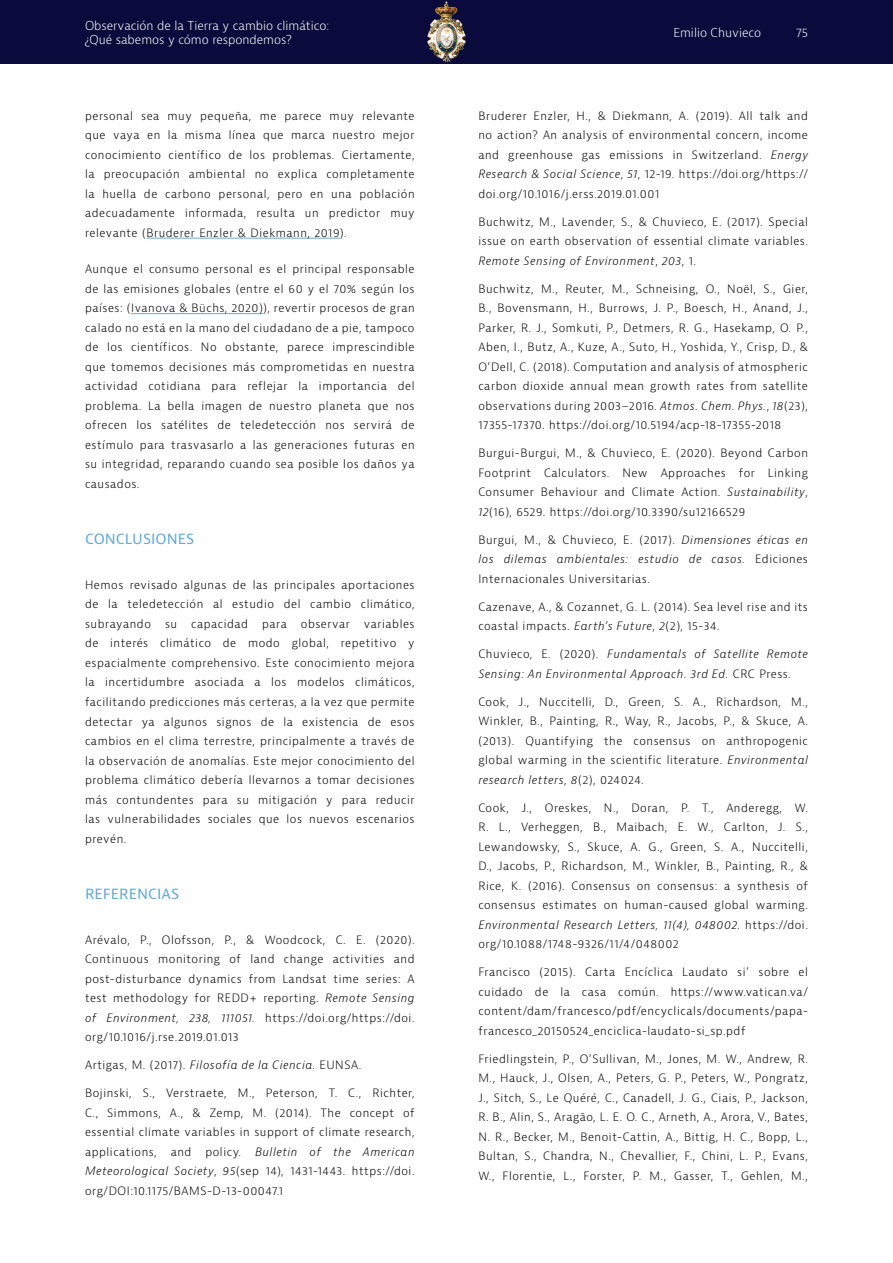
<style>
.page{position:relative;width:893px;height:1263px;background:#fff}
.page>*{position:absolute;margin:0;border:0;box-sizing:border-box;transform-origin:0 0}
.Subtítulos_Artículo{font:15px "Bernina Sans";color:#62abd9}
.t1{font:300 12px/14.4px "Bernina Sans";color:#fff}
.Referencias{font:300 11.25px/19.5px "Bernina Sans";letter-spacing:.05em;color:#000;text-align:justify}
.Body_Artículo_negro{font:300 11.25px/19.5px "Bernina Sans";letter-spacing:.05em;color:#000;text-align:justify}
.Referencias-2{font:italic 300 11.25px/19.5px "Bernina Sans";letter-spacing:.05em;color:#000}
.s1{font-style:italic}
.s2{font-style:normal}
</style>
<div class="page">
<div style="left:0;top:0;width:893px;height:64px;background:#0a0a3c"></div>
<img style="left:427px;top:2px;width:38px;height:60px">
<hr style="left:146px;top:238px;width:194px;height:1px;background:#62abd9">
<hr style="left:131px;top:313px;width:132px;height:1px;background:#62abd9">
<p class="t1" style="left:85px;top:18px;width:246px">Observación de la Tierra y cambio climático: ¿Qué sabemos y cómo respondemos?</p>
<p class="t1" style="left:673px;top:25px;width:89px">Emilio Chuvieco</p>
<p class="t1" style="left:796px;top:25px;width:13px">75</p>
<p class="Body_Artículo_negro" style="left:85px;top:106px;width:331px">personal sea muy pequeña, me parece muy relevante que vaya en la misma línea que marca nuestro mejor conocimiento científico de los problemas. Ciertamente, la preocupación ambiental no explica completamente la huella de carbono personal, pero en una población adecuadamente informada, resulta un predictor muy relevante (Bruderer Enzler &amp; Diekmann, 2019).</p>
<p class="Body_Artículo_negro" style="left:85px;top:259px;width:331px">Aunque el consumo personal es el principal responsable de las emisiones globales (entre el 60 y el 70% según los países: (Ivanova &amp; Büchs, 2020)), revertir procesos de gran calado no está en la mano del ciudadano de a pie, tampoco de los científicos. No obstante, parece imprescindible que tomemos decisiones más comprometidas en nuestra actividad cotidiana para reflejar la importancia del problema. La bella imagen de nuestro planeta que nos ofrecen los satélites de teledetección nos servirá de estímulo para trasvasarlo a las generaciones futuras en su integridad, reparando cuando sea posible los daños ya causados.</p>
<p class="Subtítulos_Artículo" style="left:85px;top:529px;width:111px">CONCLUSIONES</p>
<p class="Body_Artículo_negro" style="left:85px;top:575px;width:331px">Hemos revisado algunas de las principales aportaciones de la teledetección al estudio del cambio climático, subrayando su capacidad para observar variables de interés climático de modo global, repetitivo y espacialmente comprehensivo. Este conocimiento mejora la incertidumbre asociada a los modelos climáticos, facilitando predicciones más certeras, a la vez que permite detectar ya algunos signos de la existencia de esos cambios en el clima terrestre, principalmente a través de la observación de anomalías. Este mejor conocimiento del problema climático debería llevarnos a tomar decisiones más contundentes para su mitigación y para reducir las vulnerabilidades sociales que los nuevos escenarios prevén.</p>
<p class="Subtítulos_Artículo" style="left:85px;top:883px;width:96px">REFERENCIAS</p>
<p class="Referencias" style="left:85px;top:930px;width:331px">Arévalo, P., Olofsson, P., &amp; Woodcock, C. E. (2020).<br>Continuous monitoring of land change activities and post-disturbance dynamics from Landsat time series: A test methodology for REDD+ reporting. <span class="s1">Remote Sensing of Environment, 238, 111051.</span> https://doi.org/https://doi. org/10.1016/j.rse.2019.01.013</p>
<p class="Referencias" style="left:85px;top:1056px;width:278px">Artigas, M. (2017). <span class="s1">Filosofía de la Ciencia.</span> EUNSA.</p>
<p class="Referencias" style="left:85px;top:1084px;width:331px">Bojinski, S., Verstraete, M., Peterson, T. C., Richter, C., Simmons, A., &amp; Zemp, M. (2014). The concept of essential climate variables in support of climate research, applications, and policy. <span class="s1">Bulletin of the American Meteorological Society</span>, <span class="s1">95</span>(sep 14), 1431-1443. https://doi. org/DOI:10.1175/BAMS-D-13-00047.1</p>
<p class="Referencias" style="left:478px;top:106px;width:331px">Bruderer Enzler, H., &amp; Diekmann, A. (2019). All talk and no action? An analysis of environmental concern, income and greenhouse gas emissions in Switzerland. <span class="s1">Energy Research &amp; Social Science</span>, <span class="s1">51</span>, 12-19. https://doi.org/https:// doi.org/10.1016/j.erss.2019.01.001</p>
<p class="Referencias" style="left:478px;top:212px;width:331px">Buchwitz, M., Lavender, S., &amp; Chuvieco, E. (2017). Special issue on earth observation of essential climate variables.<br><span class="s1">Remote Sensing of Environment</span>, <span class="s1">203</span>, 1.</p>
<p class="Referencias" style="left:478px;top:279px;width:331px">Buchwitz, M., Reuter, M., Schneising, O., Noël, S., Gier, B., Bovensmann, H., Burrows, J. P., Boesch, H., Anand, J., Parker, R. J., Somkuti, P., Detmers, R. G., Hasekamp, O. P., Aben, I., Butz, A., Kuze, A., Suto, H., Yoshida, Y., Crisp, D., &amp; O’Dell, C. (2018). Computation and analysis of atmospheric carbon dioxide annual mean growth rates from satellite observations during 2003–2016. <span class="s1">Atmos. Chem. Phys.</span>, <span class="s1">18</span>(23), 17355-17370. https://doi.org/10.5194/acp-18-17355-2018</p>
<p class="Referencias" style="left:478px;top:443px;width:331px">Burgui-Burgui, M., &amp; Chuvieco, E. (2020). Beyond Carbon Footprint Calculators. New Approaches for Linking Consumer Behaviour and Climate Action. <span class="s1">Sustainability</span>, <span class="s1">12</span>(16), 6529. https://doi.org/10.3390/su12166529</p>
<p class="Referencias" style="left:478px;top:530px;width:331px">Burgui, M., &amp; Chuvieco, E. (2017). <span class="s1">Dimensiones éticas en los dilemas ambientales: estudio de casos.</span> Ediciones Internacionales Universitarias.</p>
<p class="Referencias" style="left:478px;top:597px;width:331px">Cazenave, A., &amp; Cozannet, G. L. (2014). Sea level rise and its coastal impacts. <span class="s1">Earth’s Future</span>, <span class="s1">2</span>(2), 15-34.</p>
<p class="Referencias-2" style="left:478px;top:644px;width:331px"><span class="s2">Chuvieco, E. (2020).</span> Fundamentals of Satellite Remote<br>Sensing: An Environmental Approach. 3rd Ed. <span class="s2">CRC Press.</span></p>
<p class="Referencias" style="left:478px;top:692px;width:331px">Cook, J., Nuccitelli, D., Green, S. A., Richardson, M., Winkler, B., Painting, R., Way, R., Jacobs, P., &amp; Skuce, A. (2013). Quantifying the consensus on anthropogenic global warming in the scientific literature. <span class="s1">Environmental research letters</span>, <span class="s1">8</span>(2), 024024.</p>
<p class="Referencias" style="left:478px;top:798px;width:331px">Cook, J., Oreskes, N., Doran, P. T., Anderegg, W.<br>R. L., Verheggen, B., Maibach, E. W., Carlton, J. S., Lewandowsky, S., Skuce, A. G., Green, S. A., Nuccitelli, D., Jacobs, P., Richardson, M., Winkler, B., Painting, R., &amp; Rice, K. (2016). Consensus on consensus: a synthesis of consensus estimates on human-caused global warming.<br><span class="s1">Environmental Research Letters, 11(4), 048002.</span> https://doi. org/10.1088/1748-9326/11/4/048002</p>
<p class="Referencias" style="left:478px;top:963px;width:331px">Francisco (2015). Carta Encíclica Laudato si’ sobre el cuidado de la casa común. https://www.vatican.va/ content/dam/francesco/pdf/encyclicals/documents/papa&shy;francesco_20150524_enciclica-laudato-si_sp.pdf</p>
<p class="Referencias" style="left:478px;top:1049px;width:331px">Friedlingstein, P., O’Sullivan, M., Jones, M. W., Andrew, R.<br>M., Hauck, J., Olsen, A., Peters, G. P., Peters, W., Pongratz, J., Sitch, S., Le Quéré, C., Canadell, J. G., Ciais, P., Jackson, R. B., Alin, S., Aragão, L. E. O. C., Arneth, A., Arora, V., Bates, N. R., Becker, M., Benoit-Cattin, A., Bittig, H. C., Bopp, L., Bultan, S., Chandra, N., Chevallier, F., Chini, L. P., Evans, W., Florentie, L., Forster, P. M., Gasser, T., Gehlen, M.,</p>
</div>
